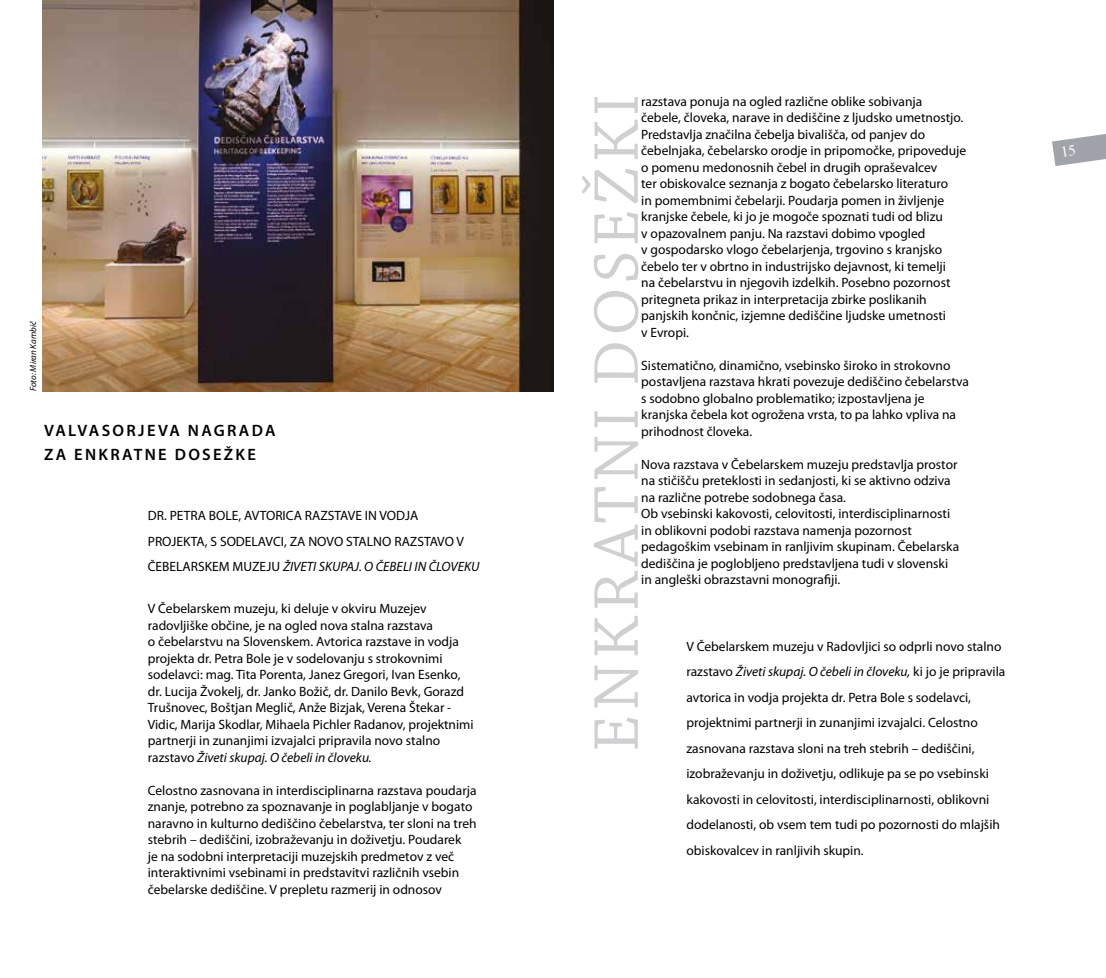
<style>
.page{position:relative;width:1106px;height:978px;background:#fff}
.page>*{position:absolute;margin:0;border:0;box-sizing:border-box;transform-origin:0 0}
.t1{font:66.6px "Chaparral Pro";letter-spacing:.06em;color:#d0cfd2}
.t2{font:600 16.5px/24px "Myriad Pro";letter-spacing:.14em;color:#000}
.t3{font:13.5px/16.5px "Myriad Pro";color:#000}
.t4{font:italic 9px "Myriad Pro";color:#000}
.s1{font-style:italic}
</style>
<div class="page">
<img style="left:42px;top:0;width:511px;height:391px">
<svg style="left:1052px;top:134px;width:54px;height:32px"></svg>
<p class="t4" style="left:28px;top:391px;width:72px;rotate:-90deg">Foto: Miran Kambič</p>
<p class="t2" style="left:44px;top:418px;width:233px">VALVASORJEVA NAGRADA<br>ZA ENKRATNE DOSEŽKE</p>
<p class="t3" style="left:148px;top:503px;width:333px;line-height:25.5px">DR. PETRA BOLE, AVTORICA RAZSTAVE IN VODJA<br>PROJEKTA, S SODELAVCI, ZA NOVO STALNO RAZSTAVO V<br>ČEBELARSKEM MUZEJU <span class="s1">ŽIVETI SKUPAJ. O ČEBELI IN ČLOVEKU</span></p>
<p class="t3" style="left:148px;top:600px;width:327px">V Čebelarskem muzeju, ki deluje v okviru Muzejev radovljiške občine, je na ogled nova stalna razstava<br>o čebelarstvu na Slovenskem. Avtorica razstave in vodja projekta dr. Petra Bole je v sodelovanju s strokovnimi sodelavci: mag. Tita Porenta, Janez Gregori, Ivan Esenko, dr. Lucija Žvokelj, dr. Janko Božič, dr. Danilo Bevk, Gorazd Trušnovec, Boštjan Meglič, Anže Bizjak, Verena Štekar - Vidic, Marija Skodlar, Mihaela Pichler Radanov, projektnimi partnerji in zunanjimi izvajalci pripravila novo stalno razstavo <span class="s1">Živeti skupaj. O čebeli in človeku.</span></p>
<p class="t3" style="left:148px;top:782px;width:330px">Celostno zasnovana in interdisciplinarna razstava poudarja znanje, potrebno za spoznavanje in poglabljanje v bogato naravno in kulturno dediščino čebelarstva, ter sloni na treh stebrih – dediščini, izobraževanju in doživetju. Poudarek<br>je na sodobni interpretaciji muzejskih predmetov z več interaktivnimi vsebinami in predstavitvi različnih vsebin čebelarske dediščine. V prepletu razmerij in odnosov</p>
<h1 class="t1" style="left:580px;top:752px;width:659px;rotate:-90deg">ENKRATNI DOSEŽKI</h1>
<p class="t3" style="left:641px;top:93px;width:326px">razstava ponuja na ogled različne oblike sobivanja<br>čebele, človeka, narave in dediščine z ljudsko umetnostjo.<br>Predstavlja značilna čebelja bivališča, od panjev do čebelnjaka, čebelarsko orodje in pripomočke, pripoveduje o pomenu medonosnih čebel in drugih opraševalcev<br>ter obiskovalce seznanja z bogato čebelarsko literaturo<br>in pomembnimi čebelarji. Poudarja pomen in življenje kranjske čebele, ki jo je mogoče spoznati tudi od blizu<br>v opazovalnem panju. Na razstavi dobimo vpogled<br>v gospodarsko vlogo čebelarjenja, trgovino s kranjsko čebelo ter v obrtno in industrijsko dejavnost, ki temelji<br>na čebelarstvu in njegovih izdelkih. Posebno pozornost pritegneta prikaz in interpretacija zbirke poslikanih panjskih končnic, izjemne dediščine ljudske umetnosti<br>v Evropi.</p>
<p class="t3" style="left:641px;top:357px;width:329px">Sistematično, dinamično, vsebinsko široko in strokovno postavljena razstava hkrati povezuje dediščino čebelarstva s sodobno globalno problematiko; izpostavljena je kranjska čebela kot ogrožena vrsta, to pa lahko vpliva na prihodnost človeka.</p>
<p class="t3" style="left:641px;top:456px;width:319px">Nova razstava v Čebelarskem muzeju predstavlja prostor na stičišču preteklosti in sedanjosti, ki se aktivno odziva na različne potrebe sodobnega časa.<br>Ob vsebinski kakovosti, celovitosti, interdisciplinarnosti in oblikovni podobi razstava namenja pozornost pedagoškim vsebinam in ranljivim skupinam. Čebelarska dediščina je poglobljeno predstavljena tudi v slovenski in angleški obrazstavni monografiji.</p>
<p class="t3" style="left:686px;top:633px;width:320px;line-height:25.5px">V Čebelarskem muzeju v Radovljici so odprli novo stalno razstavo <span class="s1">Živeti skupaj. O čebeli in človeku,</span> ki jo je pripravila avtorica in vodja projekta dr. Petra Bole s sodelavci, projektnimi partnerji in zunanjimi izvajalci. Celostno zasnovana razstava sloni na treh stebrih – dediščini, izobraževanju in doživetju, odlikuje pa se po vsebinski kakovosti in celovitosti, interdisciplinarnosti, oblikovni dodelanosti, ob vsem tem tudi po pozornosti do mlajših obiskovalcev in ranljivih skupin.</p>
</div>
